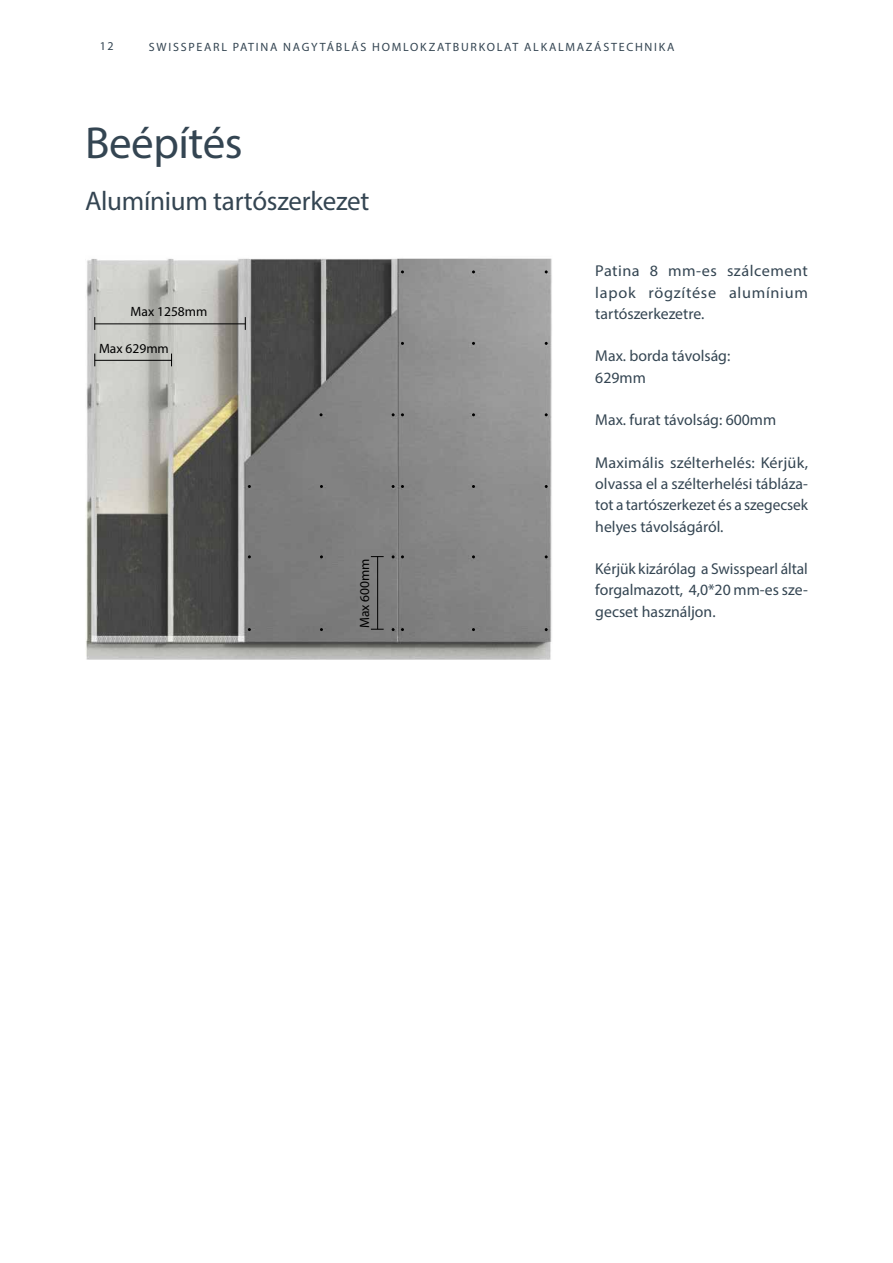
<style>
.page{position:relative;width:893px;height:1263px;background:#fff}
.page>*{position:absolute;margin:0;border:0;box-sizing:border-box;transform-origin:0 0}
.t1{font:45px "Myriad Pro";letter-spacing:-.01em;color:#344552}
.t2{font:27px "Myriad Pro";letter-spacing:-.01em;color:#344552}
.t3{font:15.75px/21.3px "Myriad Pro";color:#344552;text-align:justify}
.t4{font:13.5px "Myriad Pro";color:#000}
.t5{font:12px "Myriad Pro";letter-spacing:.145em;color:#344552}
</style>
<div class="page">
<img style="left:86px;top:258px;width:466px;height:401px">
<svg style="left:245px;top:317px;width:1px;height:13px"></svg>
<svg style="left:371px;top:556px;width:13px;height:1px"></svg>
<svg style="left:94px;top:317px;width:1px;height:13px"></svg>
<svg style="left:94px;top:354px;width:1px;height:12px"></svg>
<svg style="left:371px;top:629px;width:13px;height:1px"></svg>
<hr style="left:95px;top:323px;width:150px;height:1px;background:#000">
<hr style="left:95px;top:360px;width:77px;height:1px;background:#000">
<hr style="left:377px;top:556px;width:1px;height:73px;background:#000">
<p class="t5" style="left:100px;top:38px;width:15px">12</p>
<p class="t5" style="left:149px;top:39px;width:527px">SWISSPEARL PATINA NAGYTÁBLÁS HOMLOKZATBURKOLAT ALKALMAZÁSTECHNIKA</p>
<h1 class="t1" style="left:85px;top:115px;width:159px">Beépítés</h1>
<h2 class="t2" style="left:85px;top:185px;width:286px">Alumínium tartószerkezet</h2>
<p class="t4" style="left:131px;top:304px;width:78px">Max 1258mm</p>
<p class="t4" style="left:99px;top:340px;width:71px">Max 629mm</p>
<p class="t4" style="left:356px;top:628px;width:71px;rotate:-90deg">Max 600mm</p>
<p class="t3" style="left:595px;top:260px;width:214px">Patina 8 mm-es szálcement lapok rögzítése alumínium tartószerkezetre.</p>
<p class="t3" style="left:595px;top:345px;width:137px">Max. borda távolság:<br>629mm</p>
<p class="t3" style="left:595px;top:409px;width:182px">Max. furat távolság: 600mm</p>
<p class="t3" style="left:595px;top:452px;width:214px">Maximális szélterhelés: Kérjük, olvassa el a szélterhelési tábláza&shy;tot a tartószerkezet és a szegecsek helyes távolságáról.</p>
<p class="t3" style="left:595px;top:558px;width:214px">Kérjük kizárólag a Swisspearl által forgalmazott, 4,0*20 mm-es sze&shy;gecset használjon.</p>
</div>
